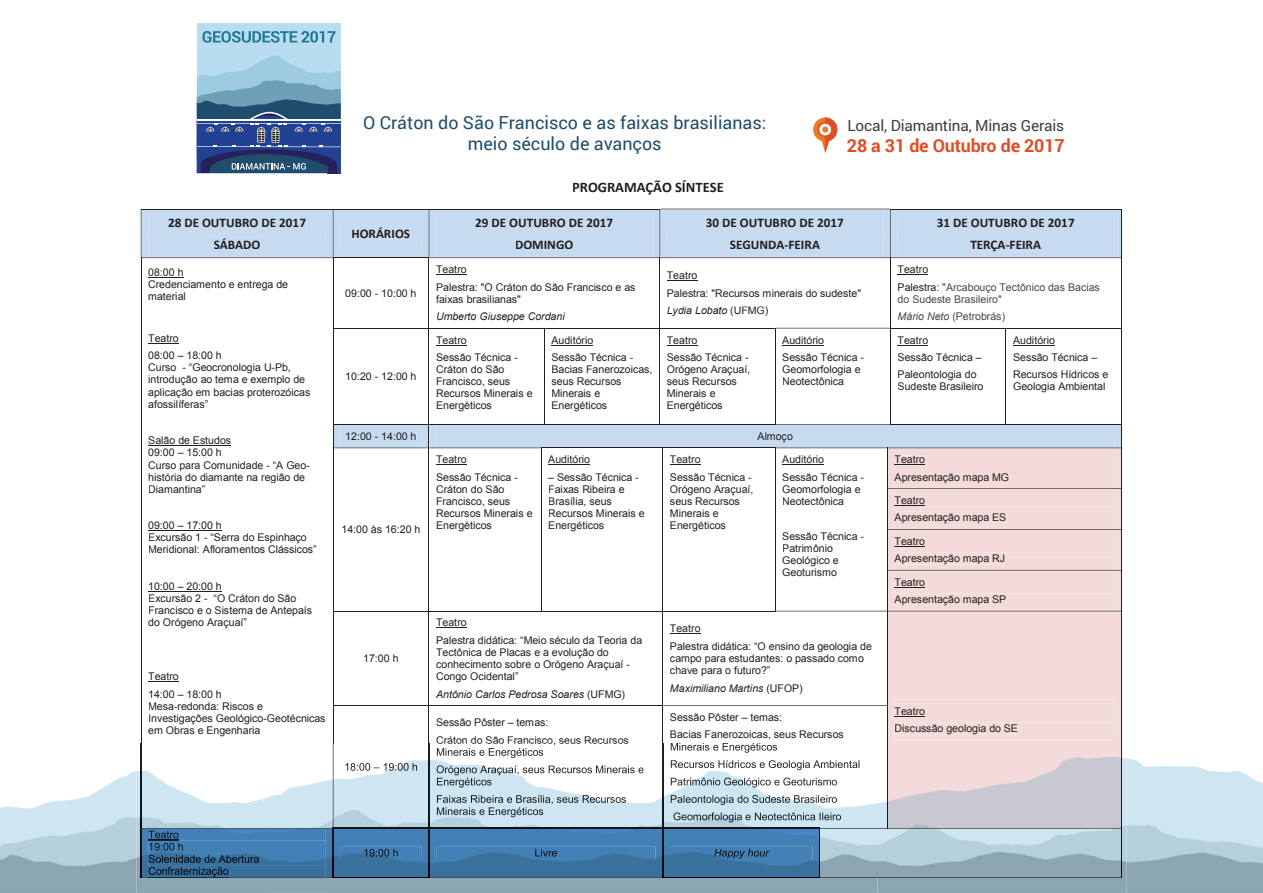
<style>
.page{position:relative;width:1263px;height:893px;background:#fff}
.page>*{position:absolute;margin:0;border:0;box-sizing:border-box;transform-origin:0 0}
.t1{font:18px/21.5px "Roboto";color:#1e4d6b;text-align:center}
.t2{font:700 18px "Roboto";letter-spacing:-.01em;color:#e04e25}
.t3{font:15.3px "Roboto";letter-spacing:-.01em;color:#3d3d3d}
.t4{font:700 14.55px "Calibri";color:#231f20}
.t5{font:700 13.2px/21.5px "Calibri";color:#231f20;text-align:center}
.t6{font:10.65px/12.1px "Arial";letter-spacing:-.005em;color:#231f20}
.t7{font:10.65px/17.4px "Arial";letter-spacing:-.005em;color:#474849}
.t8{font:italic 10.65px "Arial";letter-spacing:-.005em;color:#231f20}
.s1{font-style:italic}
.s2{color:#231f20}
.s3{font-style:normal}
</style>
<div class="page">
<img style="left:0;top:758px;width:1263px;height:135px">
<div style="left:197px;top:23px;width:144px;height:150px;background:#b9ddf0"></div>
<svg style="left:202px;top:31px;width:133px;height:12px"></svg>
<svg style="left:197px;top:55px;width:144px;height:118px;background:#5e81a7"></svg>
<svg style="left:813px;top:117px;width:24px;height:36px"></svg>
<img style="left:136px;top:743px;width:990px;height:150px">
<img style="left:142px;top:743px;width:521px;height:85px">
<img style="left:887px;top:743px;width:235px;height:85px">
<img style="left:345px;top:763px;width:73px;height:8px">
<img style="left:437px;top:743px;width:192px;height:2px">
<img style="left:437px;top:748px;width:106px;height:10px">
<img style="left:437px;top:765px;width:207px;height:10px">
<img style="left:437px;top:778px;width:55px;height:10px">
<img style="left:437px;top:795px;width:189px;height:9px">
<img style="left:437px;top:807px;width:106px;height:10px">
<img style="left:671px;top:743px;width:106px;height:10px">
<img style="left:671px;top:760px;width:189px;height:10px">
<img style="left:671px;top:778px;width:166px;height:10px">
<img style="left:671px;top:795px;width:166px;height:10px">
<img style="left:670px;top:812px;width:171px;height:10px">
<img style="left:141px;top:743px;width:1px;height:85px">
<img style="left:333px;top:743px;width:1px;height:85px">
<img style="left:429px;top:743px;width:1px;height:85px">
<img style="left:663px;top:743px;width:1px;height:85px">
<svg style="left:141px;top:209px;width:981px;height:534px"></svg>
<img style="left:141px;top:828px;width:981px;height:50px">
<img style="left:148px;top:829px;width:178px;height:48px">
<img style="left:148px;top:831px;width:31px;height:9px">
<img style="left:149px;top:843px;width:34px;height:8px">
<img style="left:149px;top:855px;width:110px;height:8px">
<img style="left:149px;top:867px;width:80px;height:10px">
<img style="left:340px;top:847px;width:82px;height:12px">
<img style="left:364px;top:849px;width:34px;height:8px">
<img style="left:436px;top:847px;width:220px;height:12px">
<img style="left:535px;top:849px;width:22px;height:8px">
<img style="left:670px;top:847px;width:142px;height:12px">
<img style="left:714px;top:849px;width:57px;height:10px">
<img style="left:827px;top:847px;width:287px;height:12px">
<img style="left:819px;top:829px;width:1px;height:48px">
<h1 class="t1" style="left:363px;top:111px;width:405px">O Cráton do São Francisco e as faixas brasilianas: meio século de avanços</h1>
<h2 class="t3" style="left:847px;top:115px;width:218px">Local, Diamantina, Minas Gerais</h2>
<h1 class="t2" style="left:847px;top:133px;width:219px">28 a 31 de Outubro de 2017</h1>
<h3 class="t4" style="left:572px;top:178px;width:153px">PROGRAMAÇÃO SÍNTESE</h3>
<p class="t5" style="left:168px;top:212px;width:140px">28 DE OUTUBRO DE 2017<br>SÁBADO</p>
<p class="t5" style="left:351px;top:223px;width:60px">HORÁRIOS</p>
<p class="t5" style="left:475px;top:212px;width:140px">29 DE OUTUBRO DE 2017<br>DOMINGO</p>
<p class="t5" style="left:706px;top:212px;width:140px">30 DE OUTUBRO DE 2017<br>SEGUNDA-FEIRA</p>
<p class="t5" style="left:937px;top:212px;width:140px">31 DE OUTUBRO DE 2017<br>TERÇA-FEIRA</p>
<p class="t6" style="left:148px;top:266px;width:141px">08:00 h<br>Credenciamento e entrega de material</p>
<p class="t6" style="left:148px;top:330px;width:75px;line-height:17.2px">Teatro<br>08:00 – 18:00 h</p>
<p class="t6" style="left:148px;top:362px;width:164px">Curso - “Geocronologia U-Pb, introdução ao tema e exemplo de aplicação em bacias proterozóicas afossilíferas”</p>
<p class="t6" style="left:148px;top:434px;width:163px">Salão de Estudos<br>09:00 – 15:00 h<br>Curso para Comunidade - “A Geo&shy;história do diamante na região de<br>Diamantina”</p>
<p class="t6" style="left:148px;top:519px;width:170px">09:00 – 17:00 h<br>Excursão 1 - “Serra do Espinhaço<br>Meridional: Afloramentos Clássicos”</p>
<p class="t6" style="left:148px;top:580px;width:165px">10:00 – 20:00 h<br>Excursão 2 - “O Cráton do São<br>Francisco e o Sistema de Antepaís do Orógeno Araçuaí”</p>
<p class="t6" style="left:436px;top:261px;width:201px;line-height:17.4px">Teatro<br>Palestra: "O Cráton do São Francisco e as</p>
<p class="t6" style="left:436px;top:293px;width:86px">faixas brasilianas"</p>
<p class="t8" style="left:436px;top:309px;width:130px">Umberto Giuseppe Cordani</p>
<p class="t6" style="left:667px;top:267px;width:196px;line-height:17.4px">Teatro<br>Palestra: "Recursos minerais do sudeste"<br><span class="s1">Lydia Lobato</span> (UFMG)</p>
<p class="t7" style="left:898px;top:261px;width:204px"><span class="s2">Teatro<br>Palestra:</span> "Arcabouço Tectônico das Bacias</p>
<p class="t6" style="left:345px;top:287px;width:73px">09:00 - 10:00 h</p>
<p class="t7" style="left:898px;top:290px;width:109px">do Sudeste Brasileiro"<br><span class="s1">Mário Neto</span> (Petrobrás)</p>
<p class="t6" style="left:551px;top:331px;width:83px;line-height:17.4px">Auditório<br>Sessão Técnica -</p>
<p class="t6" style="left:551px;top:363px;width:103px">Bacias Fanerozoicas, seus Recursos<br>Minerais e<br>Energéticos</p>
<p class="t6" style="left:782px;top:331px;width:83px;line-height:17.4px">Auditório<br>Sessão Técnica -</p>
<p class="t6" style="left:782px;top:363px;width:80px">Geomorfologia e<br>Neotectônica</p>
<p class="t6" style="left:1013px;top:331px;width:97px;line-height:17.4px">Auditório<br>Sessão Técnica –<br>Recursos Hídricos e</p>
<p class="t6" style="left:1013px;top:381px;width:94px">Geologia Ambiental</p>
<p class="t6" style="left:436px;top:331px;width:83px;line-height:17.4px">Teatro<br>Sessão Técnica -</p>
<p class="t6" style="left:436px;top:363px;width:98px">Cráton do São<br>Francisco, seus<br>Recursos Minerais e<br>Energéticos</p>
<p class="t6" style="left:667px;top:331px;width:83px;line-height:17.4px">Teatro<br>Sessão Técnica -</p>
<p class="t6" style="left:667px;top:363px;width:85px">Orógeno Araçuaí, seus Recursos<br>Minerais e<br>Energéticos</p>
<p class="t6" style="left:898px;top:331px;width:86px;line-height:17.4px">Teatro<br>Sessão Técnica –<br>Paleontologia do</p>
<p class="t6" style="left:898px;top:381px;width:87px">Sudeste Brasileiro</p>
<p class="t6" style="left:345px;top:370px;width:73px">10:20 - 12:00 h</p>
<p class="t6" style="left:345px;top:430px;width:73px">12:00 - 14:00 h</p>
<p class="t6" style="left:757px;top:430px;width:37px">Almoço</p>
<p class="t6" style="left:548px;top:454px;width:43px">Auditório</p>
<p class="t6" style="left:548px;top:471px;width:98px">– Sessão Técnica -<br>Faixas Ribeira e<br>Brasília, seus<br>Recursos Minerais e<br>Energéticos</p>
<p class="t6" style="left:782px;top:451px;width:83px;line-height:17.2px">Auditório<br>Sessão Técnica -</p>
<p class="t6" style="left:782px;top:483px;width:80px">Geomorfologia e<br>Neotectônica</p>
<p class="t6" style="left:782px;top:530px;width:83px">Sessão Técnica -<br>Patrimônio<br>Geológico e<br>Geoturismo</p>
<p class="t6" style="left:436px;top:451px;width:83px;line-height:17.2px">Teatro<br>Sessão Técnica -</p>
<p class="t6" style="left:436px;top:483px;width:98px">Cráton do São<br>Francisco, seus<br>Recursos Minerais e<br>Energéticos</p>
<p class="t6" style="left:670px;top:451px;width:83px;line-height:17.2px">Teatro<br>Sessão Técnica -</p>
<p class="t6" style="left:670px;top:483px;width:85px">Orógeno Araçuaí, seus Recursos<br>Minerais e<br>Energéticos</p>
<p class="t6" style="left:894px;top:451px;width:116px;line-height:17.2px">Teatro<br>Apresentação mapa MG</p>
<p class="t6" style="left:894px;top:492px;width:113px;line-height:17.4px">Teatro<br>Apresentação mapa ES</p>
<p class="t6" style="left:894px;top:533px;width:112px;line-height:17.2px">Teatro<br>Apresentação mapa RJ</p>
<p class="t6" style="left:894px;top:573px;width:113px;line-height:17.4px">Teatro<br>Apresentação mapa SP</p>
<p class="t6" style="left:341px;top:523px;width:80px">14:00 às 16:20 h</p>
<p class="t6" style="left:436px;top:614px;width:208px;line-height:17.2px">Teatro<br>Palestra didática: “Meio século da Teoria da</p>
<p class="t6" style="left:436px;top:646px;width:195px">Tectônica de Placas e a evolução do conhecimento sobre o Orógeno Araçuaí -<br>Congo Ocidental”</p>
<p class="t8" style="left:436px;top:687px;width:191px">Antônio Carlos Pedrosa Soares <span class="s3">(UFMG)</span></p>
<p class="t6" style="left:670px;top:620px;width:204px;line-height:17.2px">Teatro<br>Palestra didática: “O ensino da geologia de</p>
<p class="t6" style="left:670px;top:652px;width:195px">campo para estudantes: o passado como chave para o futuro?”</p>
<p class="t8" style="left:670px;top:681px;width:134px">Maximiliano Martins <span class="s3">(UFOP)</span></p>
<p class="t6" style="left:363px;top:652px;width:37px">17:00 h</p>
<p class="t6" style="left:148px;top:668px;width:75px;line-height:17.2px">Teatro<br>14:00 – 18:00 h</p>
<p class="t6" style="left:148px;top:700px;width:179px">Mesa-redonda: Riscos e<br>Investigações Geológico-Geotécnicas em Obras e Engenharia</p>
<p class="t6" style="left:894px;top:702px;width:125px;line-height:17.2px">Teatro<br>Discussão geologia do SE</p>
<p class="t6" style="left:436px;top:714px;width:194px;line-height:17.2px">Sessão Pôster – temas:<br>Cráton do São Francisco, seus Recursos</p>
<p class="t6" style="left:670px;top:709px;width:175px;line-height:17.2px">Sessão Pôster – temas:<br>Bacias Fanerozoicas, seus Recursos</p>
</div>
